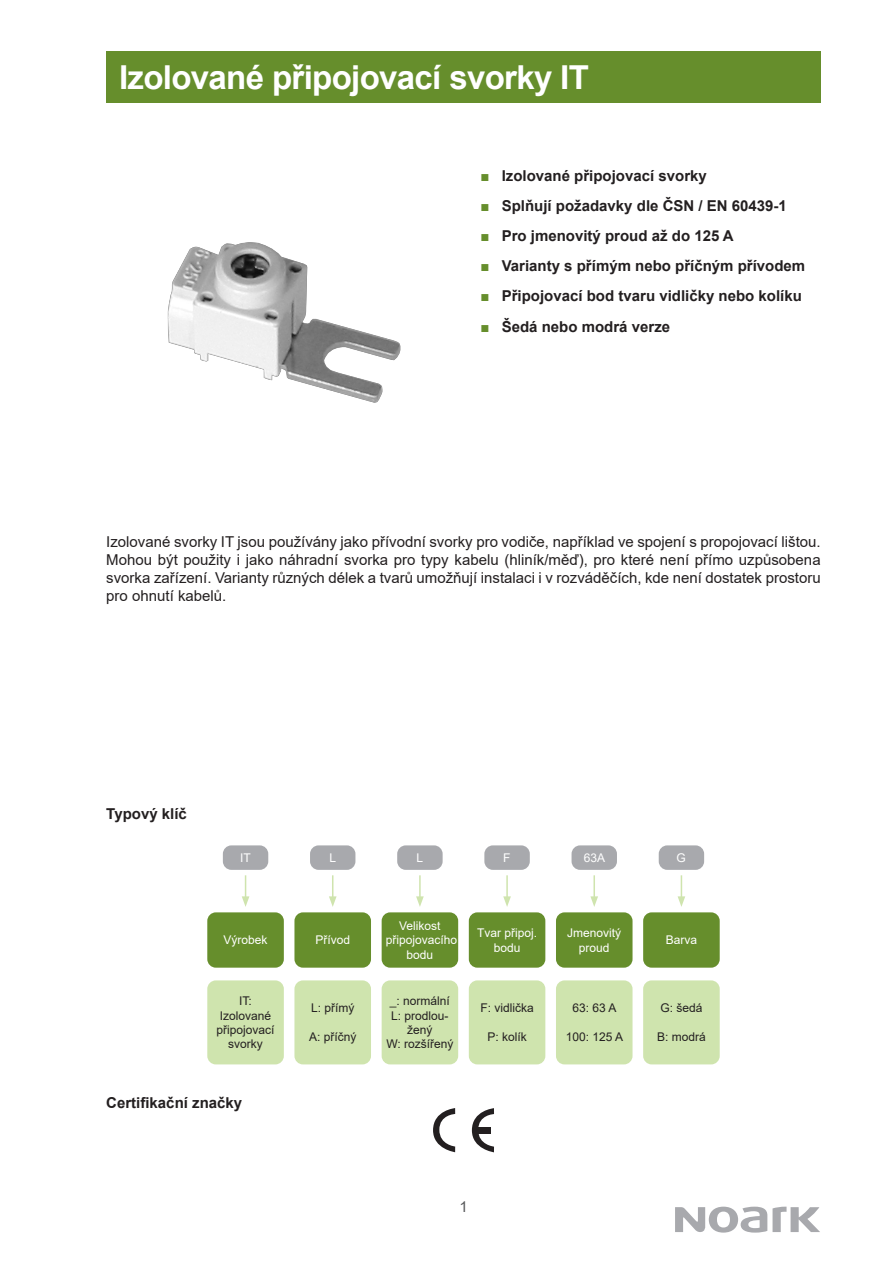
<style>
.page{position:relative;width:893px;height:1263px;background:#fff}
.page>*{position:absolute;margin:0;border:0;box-sizing:border-box;transform-origin:0 0}
.Def_Style_Header1{font:700 33px "Arial";letter-spacing:-.02em;color:#fff}
.Def_Style_Order_Seco{font:15px/18px "Arial";color:#231f20;text-align:justify}
.Def_Style_Order_Seco-2{font:700 15px "Arial";color:#231f20}
.t1{font:15px "Arial";color:#57585a}
.Def_Style_TypeKey_3{font:12px/14.4px "Arial";color:#231f20;text-align:center}
.Def_Style_TypeKey_1{font:12px/14.4px "Arial";color:#fff;text-align:center}
.s1{color:#668e2c}
</style>
<div class="page">
<div style="left:106px;top:51px;width:715px;height:51px;background:#668e2c"></div>
<svg style="left:675px;top:1206px;width:145px;height:26px"></svg>
<img style="left:167px;top:242px;width:234px;height:161px">
<svg style="left:433px;top:1108px;width:22px;height:44px"></svg>
<svg style="left:472px;top:1108px;width:22px;height:44px"></svg>
<div style="left:476px;top:1127px;width:15px;height:6px;background:#231f20"></div>
<div style="left:223px;top:845px;width:45px;height:25px;background:#a8a9ad;border-radius:9px"></div>
<div style="left:207px;top:912px;width:77px;height:56px;background:#668e2c;border-radius:9px"></div>
<div style="left:207px;top:980px;width:77px;height:84px;background:#cfe4ae;border-radius:9px"></div>
<svg style="left:242px;top:875px;width:7px;height:32px"></svg>
<div style="left:310px;top:845px;width:45px;height:25px;background:#a8a9ad;border-radius:9px"></div>
<div style="left:294px;top:912px;width:77px;height:56px;background:#668e2c;border-radius:9px"></div>
<div style="left:294px;top:980px;width:77px;height:84px;background:#cfe4ae;border-radius:9px"></div>
<svg style="left:329px;top:875px;width:8px;height:32px"></svg>
<div style="left:484px;top:845px;width:46px;height:25px;background:#a8a9ad;border-radius:9px"></div>
<div style="left:469px;top:912px;width:76px;height:56px;background:#668e2c;border-radius:9px"></div>
<div style="left:469px;top:980px;width:76px;height:84px;background:#cfe4ae;border-radius:9px"></div>
<hr style="left:506px;top:875px;width:2px;height:24px;background:#cfe4ae">
<svg style="left:503px;top:896px;width:8px;height:11px"></svg>
<div style="left:572px;top:845px;width:45px;height:25px;background:#a8a9ad;border-radius:9px"></div>
<div style="left:556px;top:912px;width:76px;height:56px;background:#668e2c;border-radius:9px"></div>
<div style="left:556px;top:980px;width:76px;height:84px;background:#cfe4ae;border-radius:9px"></div>
<hr style="left:593px;top:875px;width:2px;height:24px;background:#cfe4ae">
<svg style="left:590px;top:896px;width:8px;height:11px"></svg>
<div style="left:659px;top:845px;width:45px;height:25px;background:#a8a9ad;border-radius:9px"></div>
<div style="left:643px;top:912px;width:77px;height:56px;background:#668e2c;border-radius:9px"></div>
<div style="left:643px;top:980px;width:77px;height:84px;background:#cfe4ae;border-radius:9px"></div>
<svg style="left:678px;top:875px;width:7px;height:32px"></svg>
<div style="left:397px;top:845px;width:46px;height:25px;background:#a8a9ad;border-radius:9px"></div>
<div style="left:382px;top:912px;width:76px;height:56px;background:#668e2c;border-radius:9px"></div>
<div style="left:382px;top:980px;width:76px;height:84px;background:#cfe4ae;border-radius:9px"></div>
<hr style="left:419px;top:875px;width:2px;height:24px;background:#cfe4ae">
<svg style="left:416px;top:896px;width:8px;height:11px"></svg>
<p class="Def_Style_Header1" style="left:119px;top:54px;width:471px">Izolované připojovací svorky IT</p>
<p class="Def_Style_Order_Seco-2" style="left:480px;top:165px;width:228px"><span class="s1">■</span> Izolované připojovací svorky</p>
<p class="Def_Style_Order_Seco-2" style="left:480px;top:195px;width:308px"><span class="s1">■</span> Splňují požadavky dle ČSN / EN 60439-1</p>
<p class="Def_Style_Order_Seco-2" style="left:480px;top:225px;width:255px"><span class="s1">■</span> Pro jmenovitý proud až do 125 A</p>
<p class="Def_Style_Order_Seco-2" style="left:480px;top:255px;width:326px"><span class="s1">■</span> Varianty s přímým nebo příčným přívodem</p>
<p class="Def_Style_Order_Seco-2" style="left:480px;top:286px;width:323px"><span class="s1">■</span> Připojovací bod tvaru vidličky nebo kolíku</p>
<p class="Def_Style_Order_Seco-2" style="left:480px;top:316px;width:191px"><span class="s1">■</span> Šedá nebo modrá verze</p>
<p class="Def_Style_Order_Seco" style="left:106px;top:532px;width:716px">Izolované svorky IT jsou používány jako přívodní svorky pro vodiče, například ve spojení s propojovací lištou.<br>Mohou být použity i jako náhradní svorka pro typy kabelu (hliník/měď), pro které není přímo uzpůsobena svorka zařízení. Varianty různých délek a tvarů umožňují instalaci i v rozváděčích, kde není dostatek prostoru pro ohnutí kabelů.</p>
<p class="Def_Style_Order_Seco-2" style="left:106px;top:803px;width:82px">Typový klíč</p>
<p class="Def_Style_TypeKey_1" style="left:240px;top:850px;width:12px">IT</p>
<p class="Def_Style_TypeKey_1" style="left:224px;top:933px;width:46px">Výrobek</p>
<p class="Def_Style_TypeKey_3" style="left:239px;top:994px;width:14px">IT:</p>
<p class="Def_Style_TypeKey_3" style="left:220px;top:1008px;width:53px">Izolované</p>
<p class="Def_Style_TypeKey_3" style="left:217px;top:1022px;width:60px">připojovací</p>
<p class="Def_Style_TypeKey_3" style="left:228px;top:1037px;width:36px">svorky</p>
<p class="Def_Style_Order_Seco-2" style="left:106px;top:1092px;width:137px">Certifikační značky</p>
<p class="Def_Style_TypeKey_1" style="left:329px;top:850px;width:8px">L</p>
<p class="Def_Style_TypeKey_1" style="left:315px;top:933px;width:36px">Přívod</p>
<p class="Def_Style_TypeKey_3" style="left:311px;top:1001px;width:45px">L: přímý</p>
<p class="Def_Style_TypeKey_3" style="left:309px;top:1030px;width:49px">A: příčný</p>
<p class="Def_Style_TypeKey_1" style="left:417px;top:850px;width:8px">L</p>
<p class="Def_Style_TypeKey_1" style="left:503px;top:850px;width:9px">F</p>
<p class="Def_Style_TypeKey_1" style="left:399px;top:918px;width:43px">Velikost</p>
<p class="Def_Style_TypeKey_1" style="left:386px;top:933px;width:73px">připojovacího</p>
<p class="Def_Style_TypeKey_1" style="left:407px;top:947px;width:28px">bodu</p>
<p class="Def_Style_TypeKey_3" style="left:390px;top:994px;width:62px">_: normální</p>
<p class="Def_Style_TypeKey_3" style="left:391px;top:1008px;width:59px">L: prodlou&shy;žený</p>
<p class="Def_Style_TypeKey_3" style="left:386px;top:1037px;width:69px">W: rozšířený</p>
<p class="Def_Style_TypeKey_1" style="left:477px;top:926px;width:62px">Tvar připoj. bodu</p>
<p class="Def_Style_TypeKey_3" style="left:480px;top:1001px;width:55px">F: vidlička</p>
<p class="Def_Style_TypeKey_3" style="left:487px;top:1030px;width:41px">P: kolík</p>
<p class="Def_Style_TypeKey_1" style="left:584px;top:850px;width:23px">63A</p>
<p class="Def_Style_TypeKey_1" style="left:567px;top:926px;width:56px">Jmenovitý proud</p>
<p class="Def_Style_TypeKey_3" style="left:573px;top:1001px;width:46px">63: 63 A</p>
<p class="Def_Style_TypeKey_3" style="left:566px;top:1030px;width:59px">100: 125 A</p>
<p class="Def_Style_TypeKey_1" style="left:677px;top:850px;width:11px">G</p>
<p class="Def_Style_TypeKey_1" style="left:666px;top:933px;width:33px">Barva</p>
<p class="Def_Style_TypeKey_3" style="left:660px;top:1001px;width:44px">G: šedá</p>
<p class="Def_Style_TypeKey_3" style="left:657px;top:1030px;width:50px">B: modrá</p>
<p class="t1" style="left:459px;top:1197px;width:10px">1</p>
</div>
